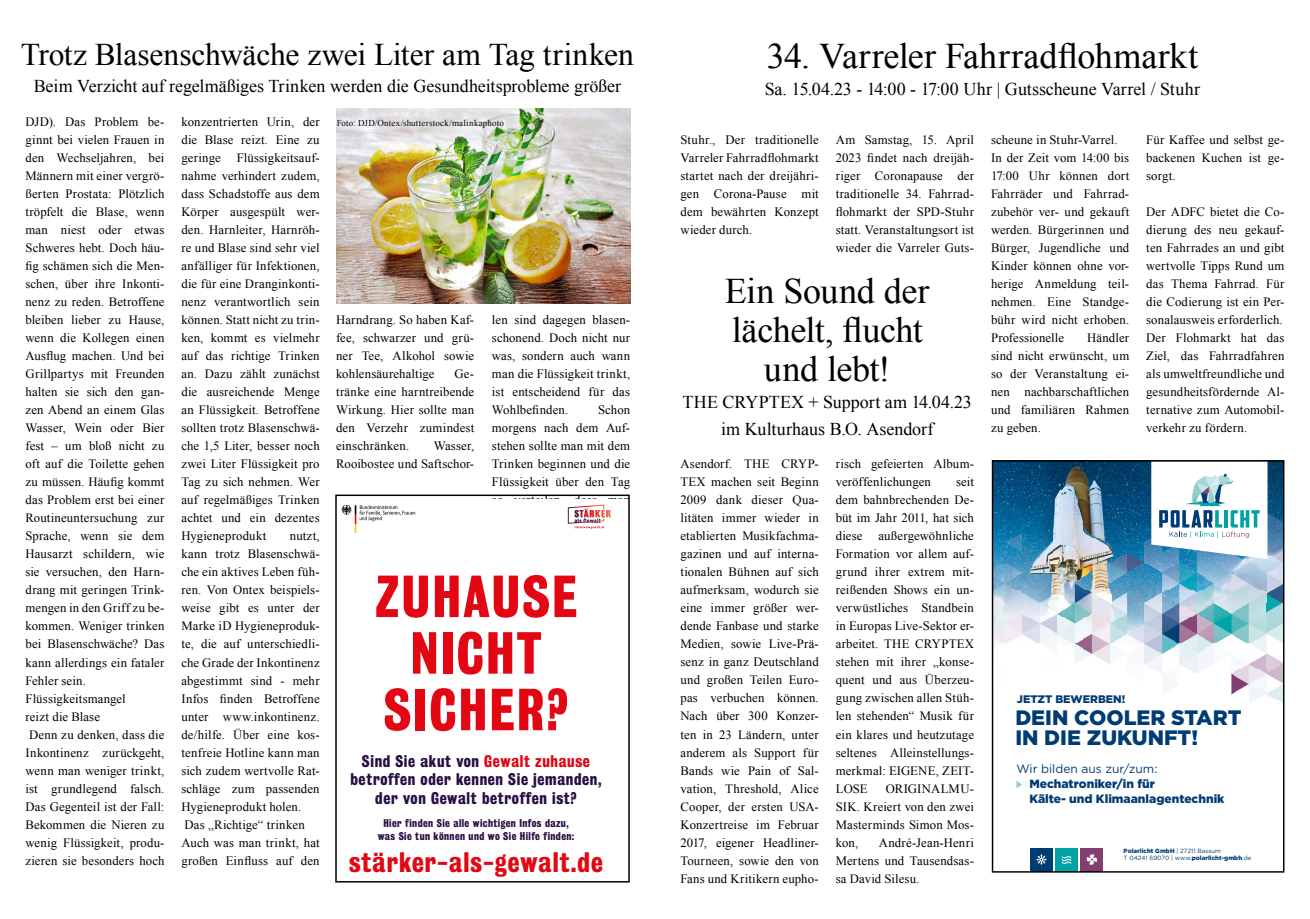
<style>
.page{position:relative;width:1310px;height:919px;background:#fff}
.page>*{position:absolute;margin:0;border:0;box-sizing:border-box;transform-origin:0 0}
.t1{font:700 54px/56.6px "Bureau Grot Condensed";letter-spacing:.04em;color:#e30613;text-align:center}
.t2{font:36px/39px "Times New Roman";letter-spacing:-.01em;color:#000;text-align:center}
.t3{font:31.5px "Times New Roman";letter-spacing:-.005em;color:#000}
.t4{font:700 25.65px "Bureau Grot Condensed";letter-spacing:.04em;color:#e30613}
.t5{font:900 20.85px/20.2px "Gotham";color:#003c74}
.t6{font:18px/27px "Times New Roman";color:#000;text-align:center}
.t7{font:700 15.45px/18.5px "Bureau Grot Condensed";letter-spacing:.04em;color:#280f44;text-align:center}
.t8{font:12.75px/18px "Times New Roman";letter-spacing:.01em;color:#000;text-align:justify}
.t9{font:900 12px/15px "Gotham";color:#003c74}
.t10{font:12px "Gotham";color:#003c74}
.t11{font:900 10.95px "Gotham";color:#003c74}
.t12{font:700 10.35px/13.4px "Bureau Grot Condensed";letter-spacing:.04em;color:#280f44;text-align:center}
.t13{font:9px "Times New Roman";letter-spacing:.025em;color:#000}
.t14{font:6px/7.4px "Gotham";letter-spacing:-.005em;color:#003c74}
.s1{color:#e30613}
.s2{font-weight:900}
</style>
<div class="page">
<img style="left:337px;top:109px;width:293px;height:195px">
<svg style="left:341px;top:505px;width:74px;height:28px"></svg>
<svg style="left:568px;top:504px;width:43px;height:25px"></svg>
<div style="left:335px;top:494px;width:295px;height:388px;border:2px solid #000"></div>
<img style="left:994px;top:462px;width:288px;height:241px">
<svg style="left:1151px;top:462px;width:116px;height:97px"></svg>
<svg style="left:1016px;top:781px;width:6px;height:7px"></svg>
<div style="left:1080px;top:848px;width:23px;height:23px;background:#823d71"></div>
<svg style="left:1086px;top:854px;width:11px;height:10px"></svg>
<div style="left:1055px;top:848px;width:23px;height:23px;background:#00a2a5"></div>
<svg style="left:1061px;top:856px;width:10px;height:8px"></svg>
<div style="left:1030px;top:848px;width:22px;height:23px;background:#003c74"></div>
<svg style="left:1036px;top:854px;width:10px;height:10px"></svg>
<div style="left:992px;top:460px;width:292px;height:412px;border:1px solid #000"></div>
<h3 class="t3" style="left:21px;top:33px;width:614px">Trotz Blasenschwäche zwei Liter am Tag trinken</h3>
<h3 class="t6" style="left:34px;top:72px;width:589px">Beim Verzicht auf regelmäßiges Trinken werden die Gesundheitsprobleme größer</h3>
<p class="t8" style="left:26px;top:113px;width:140px;text-align:left">DJD). Das Problem be&shy;ginnt bei vielen Frauen in den Wechseljahren, bei<br>Männern mit einer vergrö&shy;ßerten Prostata: Plötzlich tröpfelt die Blase, wenn man niest oder etwas<br>Schweres hebt. Doch häu&shy;fig schämen sich die Men&shy;schen, über ihre Inkonti&shy;nenz zu reden. Betroffene bleiben lieber zu Hause, wenn die Kollegen einen<br>Ausflug machen. Und bei<br>Grillpartys mit Freunden halten sie sich den gan&shy;zen Abend an einem Glas<br>Wasser, Wein oder Bier fest – um bloß nicht zu oft auf die Toilette gehen zu müssen. Häufig kommt das Problem erst bei einer<br>Routineuntersuchung zur<br>Sprache, wenn sie dem<br>Hausarzt schildern, wie sie versuchen, den Harn&shy;drang mit geringen Trink&shy;mengen in den Griff zu be&shy;kommen. Weniger trinken bei Blasenschwäche? Das kann allerdings ein fataler<br>Fehler sein.<br>Flüssigkeitsmangel<br>reizt die Blase<br>Denn zu denken, dass die<br>Inkontinenz zurückgeht, wenn man weniger trinkt, ist grundlegend falsch.<br>Das Gegenteil ist der Fall:<br>Bekommen die Nieren zu wenig Flüssigkeit, produ&shy;zieren sie besonders hoch</p>
<p class="t8" style="left:181px;top:113px;width:140px">konzentrierten Urin, der die Blase reizt. Eine zu geringe Flüssigkeitsauf&shy;nahme verhindert zudem, dass Schadstoffe aus dem Körper ausgespült wer&shy;den. Harnleiter, Harnröh&shy;re und Blase sind sehr viel anfälliger für Infektionen, die für eine Dranginkonti&shy;nenz verantwortlich sein können. Statt nicht zu trin&shy;ken, kommt es vielmehr auf das richtige Trinken an. Dazu zählt zunächst die ausreichende Menge an Flüssigkeit. Betroffene sollten trotz Blasenschwä&shy;che 1,5 Liter, besser noch zwei Liter Flüssigkeit pro Tag zu sich nehmen. Wer auf regelmäßiges Trinken achtet und ein dezentes Hygieneprodukt</p>
<p class="t8" style="left:181px;top:527px;width:140px;text-align:left;text-indent:108px">nutzt, kann trotz Blasenschwä&shy;che ein aktives Leben füh&shy;ren. Von Ontex beispiels&shy;weise gibt es unter der<br>Marke iD Hygieneproduk&shy;te, die auf unterschiedli&shy;che Grade der Inkontinenz abgestimmt sind - mehr<br>Infos finden Betroffene unter www.inkontinenz. de/hilfe. Über eine kos&shy;tenfreie Hotline kann man sich zudem wertvolle Rat&shy;schläge zum passenden<br>Hygieneprodukt holen.<br>Das „Richtige“ trinken<br>Auch was man trinkt, hat großen Einfluss auf den</p>
<p class="t13" style="left:337px;top:117px;width:169px">Foto: DJD/Ontex/shutterstock/malinkaphoto</p>
<p class="t8" style="left:336px;top:311px;width:140px">Harndrang. So haben Kaf&shy;fee, schwarzer und grü&shy;ner Tee, Alkohol sowie kohlensäurehaltige</p>
<p class="t8" style="left:336px;top:365px;width:140px;text-indent:119px">Ge&shy;tränke eine harntreibende Wirkung. Hier sollte man den Verzehr zumindest einschränken.</p>
<p class="t8" style="left:336px;top:437px;width:140px;text-align:right">Wasser,<br>Rooibostee und Saftschor-</p>
<p class="t8" style="left:492px;top:311px;width:140px">len sind dagegen blasen&shy;schonend. Doch nicht nur was, sondern auch wann man die Flüssigkeit trinkt, ist entscheidend für das Wohlbefinden.</p>
<p class="t8" style="left:492px;top:401px;width:140px;text-indent:106px">Schon morgens nach dem Auf&shy;stehen sollte man mit dem Trinken beginnen und die Flüssigkeit über den Tag so verteilen, dass man</p>
<h1 class="t1" style="left:375px;top:568px;width:204px">ZUHAUSE<br>NICHT<br>SICHER?</h1>
<p class="t7" style="left:350px;top:751px;width:252px">Sind Sie akut von <span class="s1">Gewalt zuhause </span>betroffen oder kennen Sie jemanden, der von Gewalt betroffen ist?</p>
<p class="t12" style="left:378px;top:816px;width:198px">Hier finden Sie alle wichtigen Infos dazu, was Sie tun können und wo Sie Hilfe finden:</p>
<h3 class="t4" style="left:349px;top:847px;width:255px">stärker-als-gewalt.de</h3>
<h2 class="t2" style="left:767px;top:36px;width:433px">34. Varreler Fahrradflohmarkt</h2>
<h3 class="t6" style="left:765px;top:75px;width:437px">Sa. 15.04.23 - 14:00 - 17:00 Uhr | Gutsscheune Varrel / Stuhr</h3>
<p class="t8" style="left:836px;top:131px;width:140px">Am Samstag, 15. April 2023 findet nach dreijäh&shy;riger Coronapause der traditionelle 34. Fahrrad&shy;flohmarkt der SPD-Stuhr statt. Veranstaltungsort ist wieder die Varreler Guts-</p>
<p class="t8" style="left:1146px;top:131px;width:140px">Für Kaffee und selbst ge&shy;backenen Kuchen ist ge&shy;sorgt.</p>
<p class="t8" style="left:680px;top:131px;width:140px">Stuhr., Der traditionelle Varreler Fahrradflohmarkt startet nach der dreijähri&shy;gen Corona-Pause mit dem bewährten Konzept wieder durch.</p>
<p class="t8" style="left:991px;top:131px;width:140px;text-align:left">scheune in Stuhr-Varrel.<br>In der Zeit vom 14:00 bis<br>17:00 Uhr können dort<br>Fahrräder und Fahrrad&shy;zubehör ver- und gekauft werden. Bürgerinnen und<br>Bürger, Jugendliche und<br>Kinder können ohne vor&shy;herige Anmeldung teil&shy;nehmen. Eine Standge&shy;bühr wird nicht erhoben.<br>Professionelle</p>
<p class="t8" style="left:1146px;top:203px;width:140px;text-align:left">Der ADFC bietet die Co&shy;dierung des neu gekauf&shy;ten Fahrrades an und gibt wertvolle Tipps Rund um das Thema Fahrrad. Für die Codierung ist ein Per&shy;sonalausweis erforderlich.<br>Der Flohmarkt hat das<br>Ziel, das Fahrradfahren als umweltfreundliche und gesundheitsfördernde Al&shy;ternative zum Automobil&shy;verkehr zu fördern.</p>
<h2 class="t2" style="left:725px;top:270px;width:206px">Ein Sound der lächelt, flucht und lebt!</h2>
<h3 class="t6" style="left:682px;top:388px;width:291px">THE CRYPTEX + Support am 14.04.23 im Kulturhaus B.O. Asendorf</h3>
<p class="t8" style="left:836px;top:455px;width:140px">risch gefeierten Album&shy;veröffenlichungen</p>
<p class="t8" style="left:991px;top:329px;width:140px;text-indent:96px">Händler sind nicht erwünscht, um so der Veranstaltung ei&shy;nen nachbarschaftlichen und familiären Rahmen zu geben.</p>
<p class="t8" style="left:680px;top:455px;width:140px">Asendorf. THE CRYP-TEX machen seit Beginn 2009 dank dieser Qua&shy;litäten immer wieder in etablierten Musikfachma&shy;gazinen und auf interna&shy;tionalen Bühnen auf sich aufmerksam, wodurch sie eine immer größer wer&shy;dende Fanbase und starke Medien, sowie Live-Prä&shy;senz in ganz Deutschland und großen Teilen Euro&shy;pas verbuchen können.<br>Nach über 300 Konzer&shy;ten in 23 Ländern, unter anderem als Support für Bands wie Pain of Sal&shy;vation, Threshold, Alice Cooper, der ersten USA-Konzertreise im Februar 2017, eigener Headliner-Tourneen, sowie den von Fans und Kritikern eupho-</p>
<p class="t8" style="left:836px;top:473px;width:140px;text-indent:120px">seit dem bahnbrechenden De&shy;büt im Jahr 2011, hat sich diese außergewöhnliche Formation vor allem auf&shy;grund ihrer extrem mit&shy;reißenden Shows ein un&shy;verwüstliches Standbein in Europas Live-Sektor er&shy;arbeitet. THE CRYPTEX stehen mit ihrer „konse&shy;quent und aus Überzeu&shy;gung zwischen allen Stüh&shy;len stehenden“ Musik für ein klares und heutzutage seltenes Alleinstellungs&shy;merkmal: EIGENE, ZEIT-LOSE</p>
<p class="t11" style="left:1017px;top:691px;width:110px">JETZT BEWERBEN!</p>
<h3 class="t5" style="left:1015px;top:706px;width:228px">DEIN COOLER START<br>IN DIE ZUKUNFT!</h3>
<p class="t10" style="left:1016px;top:761px;width:142px">Wir bilden aus zur/zum:</p>
<p class="t9" style="left:1029px;top:776px;width:197px">Mechatroniker/in für<br>Kälte- und Klimaanlagentechnik</p>
<p class="t8" style="left:836px;top:779px;width:140px;text-indent:50px">ORIGINALMU-SIK. Kreiert von den zwei Masterminds Simon Mos&shy;kon,</p>
<p class="t8" style="left:836px;top:833px;width:140px;text-indent:43px">André-Jean-Henri Mertens und Tausendsas&shy;sa David Silesu.</p>
<p class="t14" style="left:1123px;top:847px;width:129px"><span class="s2">Polarlicht GmbH</span> | 27211 Bassum<br>T 04241 69070 | www.<span class="s2">polarlicht-gmbh</span>.de</p>
</div>
